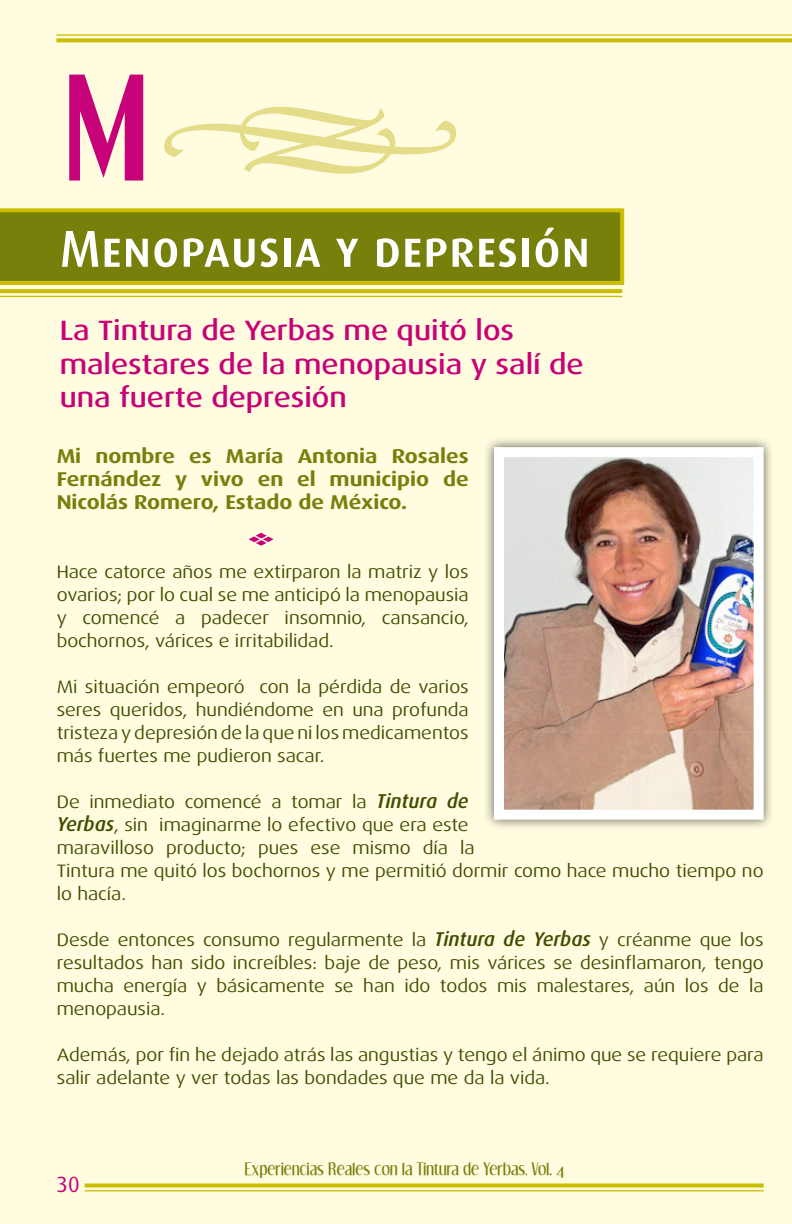
<style>
.page{position:relative;width:792px;height:1224px;background:#fffce0}
.page>*{position:absolute;margin:0;border:0;box-sizing:border-box;transform-origin:0 0}
.t1{font:700 136px "Dream Orphans";color:#c70177}
.t2{font:52px "Dax Medium Caps";color:#fff}
.t3{font:500 28px/33.6px "Dax Wide";color:#c70177}
.t4{font:22px "Dax";color:#c70177}
.t5{font:700 20px/23px "Dax Wide";color:#76800b;text-align:justify}
.t6{font:18px/23px "Dax Wide";color:#424c00;text-align:justify}
.t7{font:17.2px "Dream Orphans";letter-spacing:.01em;color:#76800b}
.s1{font-family:"Dax";font-weight:500;font-style:italic;font-size:20px}
</style>
<div class="page">
<svg style="left:85px;top:1183px;width:679px;height:4px;background:#d1c51b"></svg>
<hr style="left:85px;top:1190px;width:679px;height:1px;background:#cbbe01">
<svg style="left:56px;top:38px;width:736px;height:4px;background:#cfc315"></svg>
<hr style="left:56px;top:34px;width:736px;height:2px;background:#cbbe01">
<svg style="left:164px;top:107px;width:292px;height:67px"></svg>
<div style="left:483px;top:436px;width:292px;height:395px;background:#231f20;opacity:.75"></div>
<img style="left:505px;top:458px;width:248px;height:351px">
<div style="left:494px;top:447px;width:270px;height:373px;border:10px solid #fff"></div>
<svg style="left:0;top:208px;width:624px;height:77px;background:#7f860a"></svg>
<svg style="left:249px;top:533px;width:25px;height:13px"></svg>
<svg style="left:0;top:289px;width:622px;height:4px;background:#ccc008"></svg>
<hr style="left:0;top:296px;width:622px;height:1px;background:#cbbe01">
<p class="t1" style="left:64px;top:59px;width:86px">M</p>
<p class="t2" style="left:60px;top:220px;width:532px">Menopausia y depresión</p>
<p class="t3" style="left:60px;top:314px;width:526px">La Tintura de Yerbas me quitó los malestares de la menopausia y salí de una fuerte depresión</p>
<p class="t5" style="left:57px;top:444px;width:413px">Mi nombre es María Antonia Rosales Fernández y vivo en el municipio de Nicolás Romero, Estado de México.</p>
<p class="t6" style="left:57px;top:560px;width:414px">Hace catorce años me extirparon la matriz y los ovarios; por lo cual se me anticipó la menopausia y comencé a padecer insomnio, cansancio, bochornos, várices e irritabilidad.</p>
<p class="t6" style="left:57px;top:675px;width:414px">Mi situación empeoró con la pérdida de varios seres queridos, hundiéndome en una profunda tristeza y depresión de la que ni los medicamentos más fuertes me pudieron sacar.</p>
<p class="t6" style="left:57px;top:790px;width:708px;text-align:left">De inmediato comencé a tomar la <span class="s1">Tintura de<br>Yerbas</span>, sin imaginarme lo efectivo que era este<br>maravilloso producto; pues ese mismo día la<br>Tintura me quitó los bochornos y me permitió dormir como hace mucho tiempo no lo hacía.</p>
<p class="t6" style="left:57px;top:928px;width:709px">Desde entonces consumo regularmente la <span class="s1">Tintura de Yerbas</span> y créanme que los resultados han sido increíbles: baje de peso, mis várices se desinflamaron, tengo mucha energía y básicamente se han ido todos mis malestares, aún los de la menopausia.</p>
<p class="t6" style="left:57px;top:1043px;width:708px">Además, por fin he dejado atrás las angustias y tengo el ánimo que se requiere para salir adelante y ver todas las bondades que me da la vida.</p>
<p class="t4" style="left:56px;top:1172px;width:25px">30</p>
<p class="t7" style="left:245px;top:1160px;width:321px">Experiencias Reales con la Tintura de Yerbas, Vol. 4</p>
</div>
